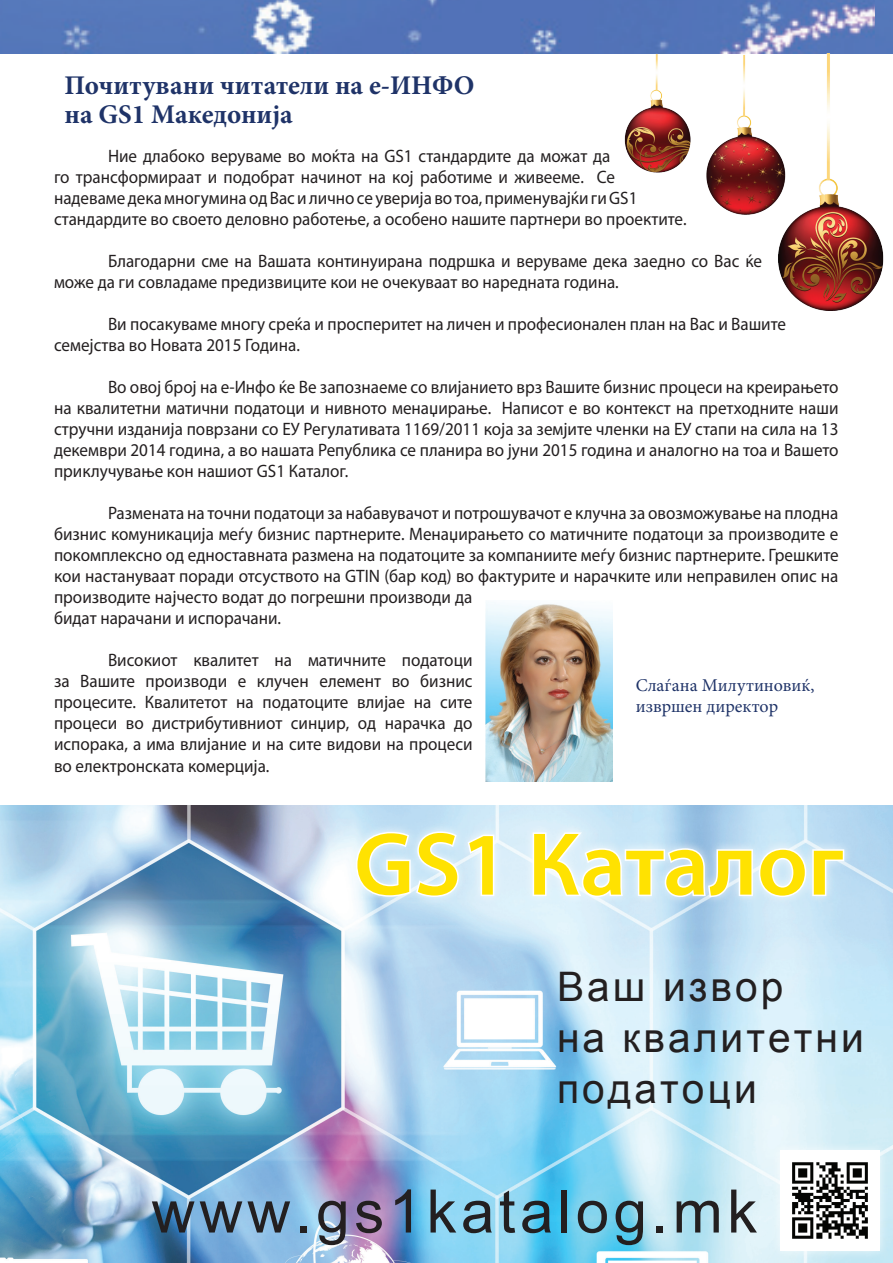
<style>
.page{position:relative;width:893px;height:1263px;background:#fff}
.page>*{position:absolute;margin:0;border:0;box-sizing:border-box;transform-origin:0 0}
.t1{font:600 90px "Myriad Pro";color:#ffe201}
.t2{font:60px "Arial";letter-spacing:.075em;color:#231f20}
.t3{font:40.65px/50.8px "Arial";letter-spacing:.075em;color:#231f20}
.t4{font:700 27px/28.5px "Minion Pro";color:#1f3368}
.t5{font:18px/21px "Myriad Pro";color:#231f20;scale:.95 1}
.t6{font:18px/21.6px "Minion Pro";color:#1f3368}
</style>
<div class="page">
<img style="left:0;top:0;width:876px;height:53px">
<img style="left:876px;top:0;width:17px;height:53px">
<img style="left:623px;top:53px;width:263px;height:257px">
<img style="left:486px;top:602px;width:126px;height:179px">
<img style="left:0;top:806px;width:893px;height:457px">
<div style="left:347px;top:822px;width:507px;height:84px;background:#fff;opacity:.75"></div>
<svg style="left:357px;top:830px;width:103px;height:68px"></svg>
<svg style="left:466px;top:833px;width:30px;height:65px"></svg>
<svg style="left:531px;top:831px;width:315px;height:67px"></svg>
<div style="left:770px;top:1141px;width:119px;height:119px;background:#fff;opacity:.75"></div>
<img style="left:780px;top:1151px;width:99px;height:99px">
<h3 class="t4" style="left:65px;top:71px;width:411px">Почитувани читатели на е-ИНФО на GS1 Македонија</h3>
<p class="t5" style="left:54px;top:146px;width:667px;text-indent:54px">Ние длабоко веруваме во моќта на GS1 стандардите да можат да<br>го трансформираат и подобрат начинот на кој работиме и живееме. Се надеваме дека многумина од Вас и лично се уверија во тоа, применувајќи ги GS1 стандардите во своето деловно работење, а особено нашите партнери во проектите.</p>
<p class="t5" style="left:54px;top:251px;width:747px;text-indent:54px">Благодарни сме на Вашата континуирана подршка и веруваме дека заедно со Вас ќе може да ги совладаме предизвиците кои не очекуваат во наредната година.</p>
<p class="t5" style="left:54px;top:314px;width:772px;text-indent:54px">Ви посакуваме многу среќа и просперитет на личен и професионален план на Вас и Вашите семејства во Новата 2015 Година.</p>
<p class="t5" style="left:54px;top:377px;width:827px;text-align:justify;text-indent:54px">Во овој број на е-Инфо ќе Ве запознаеме со влијанието врз Вашите бизнис процеси на креирањето на квалитетни матични податоци и нивното менаџирање. Написот е во контекст на претходните наши стручни изданија поврзани со ЕУ Регулативата 1169/2011 која за земјите членки на ЕУ стапи на сила на 13 декември 2014 година, а во нашата Република се планира во јуни 2015 година и аналогно на тоа и Вашето приклучување кон нашиот GS1 Каталог.</p>
<p class="t5" style="left:54px;top:503px;width:827px;text-indent:54px">Размената на точни податоци за набавувачот и потрошувачот е клучна за овозможување на плодна бизнис комуникација меѓу бизнис партнерите. Менаџирањето со матичните податоци за производите е покомплексно од едноставната размена на податоците за компаниите меѓу бизнис партнерите. Грешките кои настануваат поради отсуството на GTIN (бар код) во фактурите и нарачките или неправилен опис на производите најчесто водат до погрешни производи да<br>бидат нарачани и испорачани.</p>
<p class="t5" style="left:54px;top:650px;width:442px;text-align:justify;text-indent:54px">Високиот квалитет на матичните податоци за Вашите производи е клучен елемент во бизнис процесите. Квалитетот на податоците влијае на сите процеси во дистрибутивниот синџир, од нарачка до испорака, а има влијание и на сите видови на процеси во електронската комерција.</p>
<p class="t6" style="left:636px;top:674px;width:180px">Слаѓана Милутиновиќ, извршен директор</p>
<h1 class="t1" style="left:354px;top:807px;width:491px">GS1 Каталог</h1>
<h3 class="t3" style="left:557px;top:962px;width:308px">Ваш извор<br>на квалитетни податоци</h3>
<h2 class="t2" style="left:152px;top:1172px;width:607px">www.gs1katalog.mk</h2>
</div>
